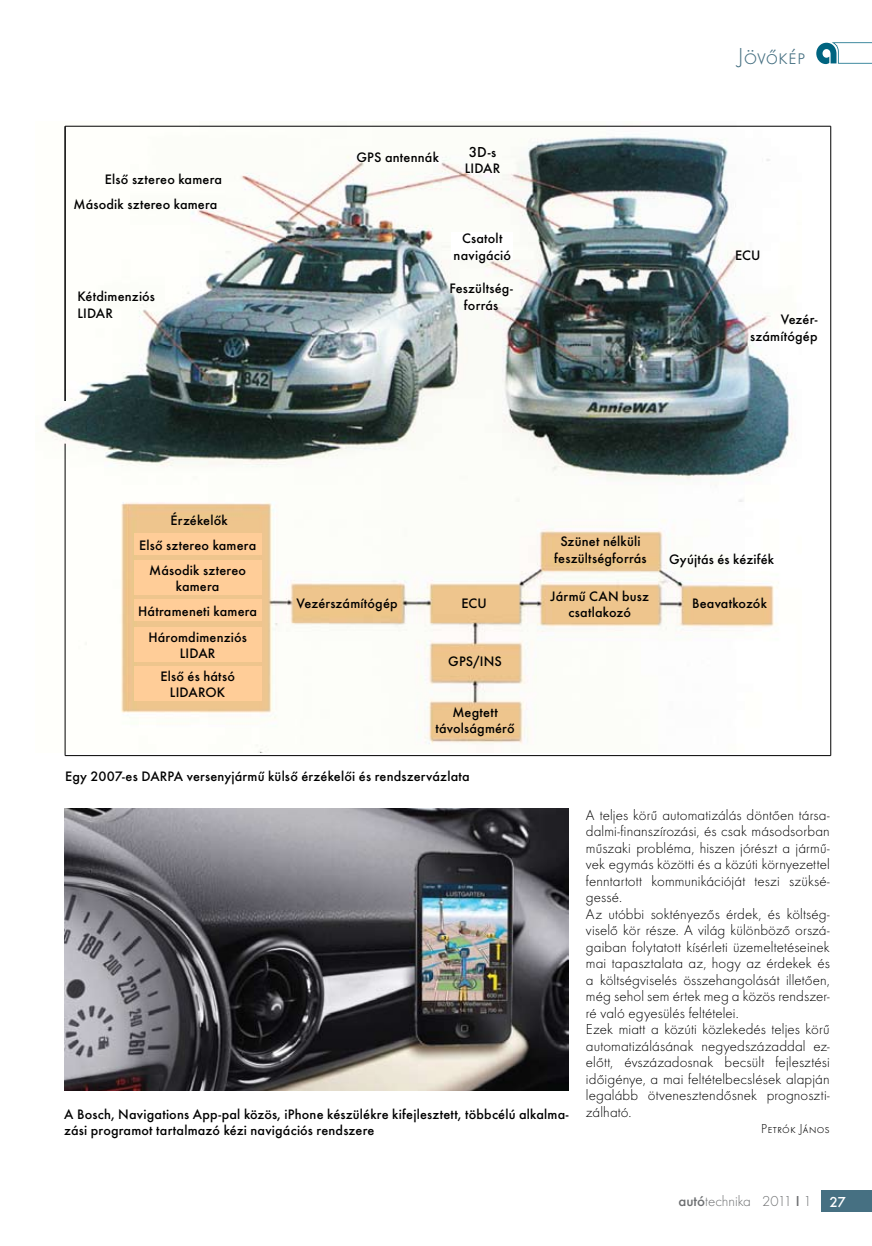
<style>
.page{position:relative;width:872px;height:1246px;background:#fff}
.page>*{position:absolute;margin:0;border:0;box-sizing:border-box;transform-origin:0 0}
.t1{font:300 24px "Futura TOT";color:#467082}
.t2{font:300 15px/16.5px "Futura TOT";letter-spacing:.005em;color:#000}
.t3{font:300 15px "Futura TOT";color:#6d6f71}
.t4{font:500 15px "Futura TOT";color:#000}
.t5{font:500 14.25px/16.5px "Futura TOT";letter-spacing:.015em;color:#000;text-align:center}
.t6{font:300 13.5px "Futura TOT";color:#000}
.s1{font-size:14.25px}
.s2{font-weight:500}
.s3{font-weight:500;color:#fff}
</style>
<div class="page">
<div style="left:821px;top:1191px;width:51px;height:21px;background:#467082"></div>
<svg style="left:816px;top:42px;width:56px;height:22px"></svg>
<img style="left:44px;top:125px;width:757px;height:627px">
<div style="left:452px;top:233px;width:61px;height:27px;background:#fff"></div>
<div style="left:134px;top:534px;width:127px;height:21px;background:#ffcd98"></div>
<div style="left:134px;top:560px;width:127px;height:34px;background:#ffcd98"></div>
<div style="left:134px;top:600px;width:127px;height:21px;background:#ffcd98"></div>
<div style="left:134px;top:628px;width:127px;height:34px;background:#ffcd98"></div>
<div style="left:134px;top:666px;width:127px;height:35px;background:#ffcd98"></div>
<hr style="left:64px;top:126px;width:2px;height:275px;background:#000">
<hr style="left:65px;top:126px;width:765px;height:1px;background:#000">
<hr style="left:830px;top:126px;width:1px;height:630px;background:#000">
<hr style="left:65px;top:755px;width:765px;height:1px;background:#000">
<hr style="left:65px;top:444px;width:1px;height:312px;background:#000">
<img style="left:64px;top:808px;width:505px;height:282px">
<p class="t5" style="left:105px;top:171px;width:119px">Első sztereo kamera</p>
<p class="t5" style="left:73px;top:196px;width:145px">Második sztereo kamera</p>
<p class="t5" style="left:77px;top:288px;width:79px;text-align:left">Kétdimenziós<br>LIDAR</p>
<p class="t5" style="left:356px;top:149px;width:84px">GPS antennák</p>
<p class="t4" style="left:469px;top:143px;width:29px">3D-<span class="s1">s</span></p>
<p class="t5" style="left:465px;top:160px;width:37px">LIDAR</p>
<p class="t5" style="left:453px;top:230px;width:59px">Csatolt navigáció</p>
<p class="t5" style="left:449px;top:280px;width:65px">Feszültség&shy;forrás</p>
<p class="t1" style="left:737px;top:42px;width:69px">Jövőkép</p>
<p class="t5" style="left:735px;top:247px;width:27px">ECU</p>
<p class="t5" style="left:750px;top:311px;width:69px;text-align:right">Vezér&shy;számítógép</p>
<p class="t5" style="left:139px;top:508px;width:119px;line-height:24.6px">Érzékelők<br>Első sztereo kamera<br>Második sztereo</p>
<p class="t5" style="left:138px;top:573px;width:121px;line-height:25.5px">kamera<br>Hátrameneti kamera<br>Háromdimenziós</p>
<p class="t5" style="left:160px;top:642px;width:76px;line-height:22.2px">LIDAR<br>Első és hátsó</p>
<p class="t5" style="left:170px;top:684px;width:57px">LIDAROK</p>
<p class="t5" style="left:296px;top:594px;width:103px">Vezérszámítógép</p>
<p class="t5" style="left:461px;top:594px;width:27px">ECU</p>
<p class="t5" style="left:448px;top:653px;width:55px">GPS/INS</p>
<p class="t5" style="left:435px;top:704px;width:81px">Megtett távolságmérő</p>
<p class="t5" style="left:65px;top:768px;width:406px">Egy 2007-es DARPA versenyjármű külső érzékelői és rendszervázlata</p>
<p class="t5" style="left:554px;top:533px;width:94px">Szünet nélküli feszültségforrás</p>
<p class="t5" style="left:550px;top:588px;width:100px">Jármű CAN busz csatlakozó</p>
<p class="t5" style="left:669px;top:551px;width:107px">Gyújtás és kézifék</p>
<p class="t5" style="left:692px;top:595px;width:76px">Beavatkozók</p>
<p class="t5" style="left:64px;top:1105px;width:506px;text-align:left">A Bosch, Navigations App-pal közös, iPhone készülékre kifejlesztett, többcélú alkalma&shy;zási programot tartalmazó kézi navigációs rendszere</p>
<p class="t2" style="left:586px;top:806px;width:245px">A teljes körű automatizálás döntően társa&shy;dalmi-finanszírozási, és csak másodsorban műszaki probléma, hiszen jórészt a jármű&shy;vek egymás közötti és a közúti környezettel fenntartott kommunikációját teszi szüksé&shy;gessé.<br>Az utóbbi soktényezős érdek, és költség&shy;viselő kör része. A világ különböző orszá&shy;gaiban folytatott kísérleti üzemeltetéseinek mai tapasztalata az, hogy az érdekek és a költségviselés összehangolását illetően, még sehol sem értek meg a közös rendszer&shy;ré való egyesülés feltételei.<br>Ezek miatt a közúti közlekedés teljes körű automatizálásának negyedszázaddal ez&shy;előtt, évszázadosnak becsült fejlesztési időigénye, a mai feltételbecslések alapján legalább ötvenesztendősnek prognoszti&shy;zálható.</p>
<p class="t6" style="left:761px;top:1121px;width:70px">Petrók János</p>
<p class="t3" style="left:678px;top:1193px;width:169px"><span class="s2">autó</span>technika 2011 <span class="s2">I</span> 1 <span class="s3">27</span></p>
</div>
